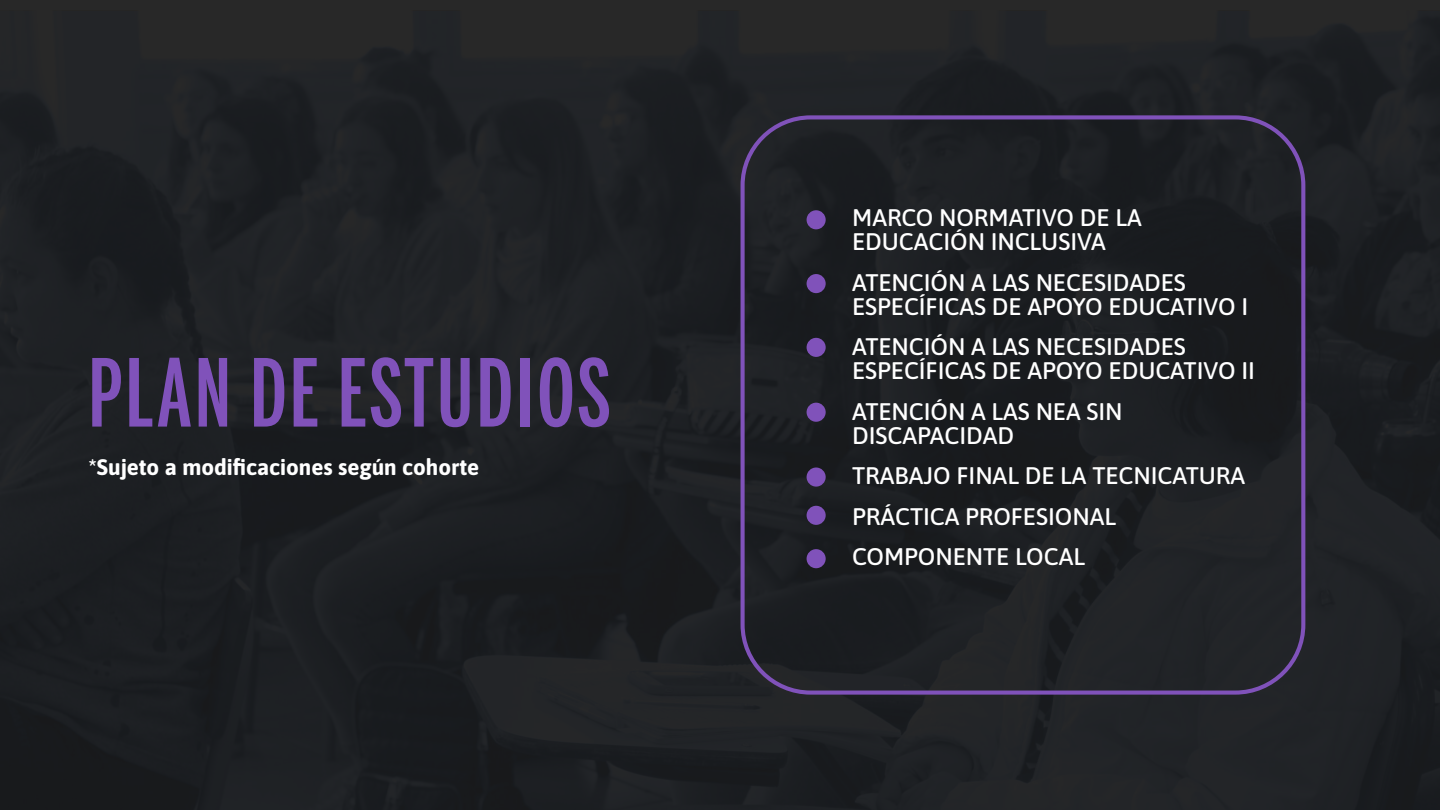
<style>
.page{position:relative;width:1440px;height:810px;background:#1e2124}
.page>*{position:absolute;margin:0;border:0;box-sizing:border-box;transform-origin:0 0}
.t1{font:500 92.7px "Benton Sans Extra Comp";letter-spacing:.035em;color:#8052ba}
.t2{font:500 24px/24px "Asap";color:#fff}
.t3{font:700 22.42px "Asap";color:#fff}
</style>
<div class="page">
<svg style="left:741px;top:115px;width:564px;height:580px"></svg>
<div style="left:807px;top:210px;width:19px;height:19px;background:#8052ba;border-radius:50%"></div>
<div style="left:807px;top:274px;width:19px;height:19px;background:#8052ba;border-radius:50%"></div>
<div style="left:807px;top:338px;width:19px;height:19px;background:#8052ba;border-radius:50%"></div>
<div style="left:807px;top:403px;width:19px;height:19px;background:#8052ba;border-radius:50%"></div>
<div style="left:807px;top:468px;width:19px;height:19px;background:#8052ba;border-radius:50%"></div>
<div style="left:807px;top:506px;width:19px;height:19px;background:#8052ba;border-radius:50%"></div>
<div style="left:807px;top:549px;width:19px;height:19px;background:#8052ba;border-radius:50%"></div>
<h1 class="t1" style="left:89px;top:340px;width:524px">PLAN DE ESTUDIOS</h1>
<p class="t3" style="left:89px;top:451px;width:392px">*Sujeto a modificaciones según cohorte</p>
<p class="t2" style="left:852px;top:204px;width:291px">MARCO NORMATIVO DE LA<br>EDUCACIÓN INCLUSIVA</p>
<p class="t2" style="left:852px;top:269px;width:398px">ATENCIÓN A LAS NECESIDADES<br>ESPECÍFICAS DE APOYO EDUCATIVO I</p>
<p class="t2" style="left:852px;top:333px;width:404px">ATENCIÓN A LAS NECESIDADES<br>ESPECÍFICAS DE APOYO EDUCATIVO II</p>
<p class="t2" style="left:852px;top:398px;width:272px">ATENCIÓN A LAS NEA SIN<br>DISCAPACIDAD</p>
<p class="t2" style="left:852px;top:454px;width:395px;line-height:40.5px">TRABAJO FINAL DE LA TECNICATURA<br>PRÁCTICA PROFESIONAL<br>COMPONENTE LOCAL</p>
</div>
